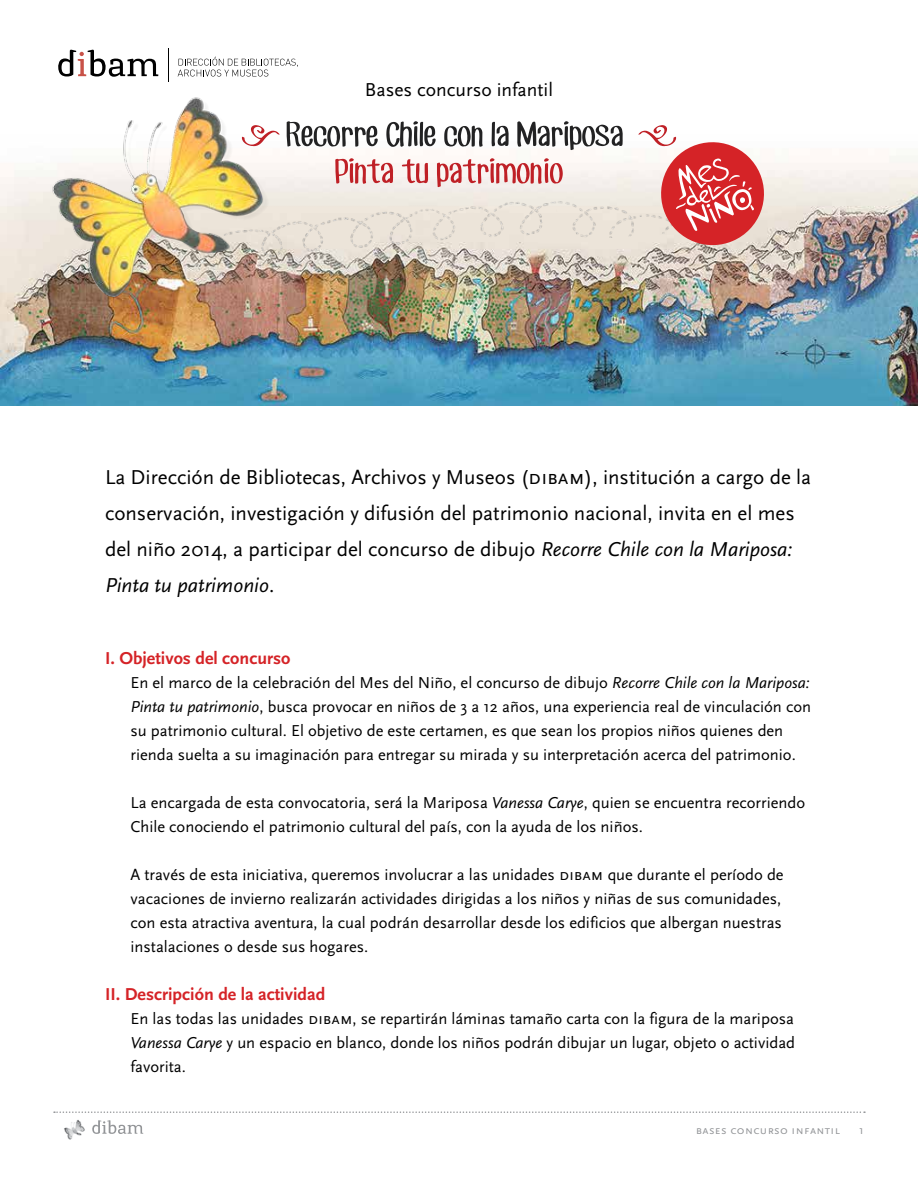
<style>
.page{position:relative;width:918px;height:1188px;background:#fff}
.page>*{position:absolute;margin:0;border:0;box-sizing:border-box;transform-origin:0 0}
.t1{font:21px/36px "Scala Sans Regular LF";color:#000}
.t2{font:21px "Scala Sans Regular LF Italic";color:#000}
.t3{font:19.5px "Scala Sans Regular LF";color:#000}
.t4{font:18px "Scala Sans Bold LF";color:#d52327}
.t5{font:16.5px/24px "Scala Sans Regular LF";color:#000}
.t6{font:12px "Scala Sans Caps";letter-spacing:.03em;color:#939598}
.t7{font:12px "Scala Sans";color:#939598}
.s1{font-family:"Scala Sans Caps"}
.s2{font-family:"Scala Sans"}
.s3{font-family:"Scala Sans Regular LF Italic"}
.s4{font-family:"Scala Sans Regular LF"}
</style>
<div class="page">
<img style="left:64px;top:1120px;width:21px;height:20px">
<svg style="left:92px;top:1120px;width:51px;height:14px"></svg>
<svg style="left:54px;top:1111px;width:811px;height:2px"></svg>
<img style="left:0;top:134px;width:918px;height:271px">
<img style="left:44px;top:97px;width:242px;height:228px">
<svg style="left:242px;top:125px;width:38px;height:21px"></svg>
<svg style="left:287px;top:121px;width:91px;height:26px"></svg>
<svg style="left:386px;top:121px;width:50px;height:26px"></svg>
<svg style="left:444px;top:126px;width:39px;height:21px"></svg>
<svg style="left:492px;top:122px;width:17px;height:24px"></svg>
<svg style="left:517px;top:121px;width:106px;height:29px"></svg>
<svg style="left:335px;top:158px;width:58px;height:23px"></svg>
<svg style="left:402px;top:159px;width:26px;height:22px"></svg>
<svg style="left:437px;top:158px;width:126px;height:23px"></svg>
<svg style="left:58px;top:50px;width:100px;height:27px"></svg>
<svg style="left:178px;top:57px;width:120px;height:19px"></svg>
<hr style="left:168px;top:49px;width:1px;height:33px;background:#000">
<img style="left:223px;top:181px;width:541px;height:89px">
<svg style="left:638px;top:125px;width:131px;height:125px"></svg>
<p class="t3" style="left:365px;top:79px;width:190px">Bases concurso infantil</p>
<p class="t1" style="left:105px;top:460px;width:708px">La Dirección de Bibliotecas, Archivos y Museos (<span class="s1">dibam</span>), institución a cargo de la conservación, investigación y difusión del patrimonio nacional, invita en el mes del niño <span class="s2">2014</span>, a participar del concurso de dibujo <span class="s3">Recorre Chile con la Mariposa:</span></p>
<p class="t2" style="left:105px;top:574px;width:171px">Pinta tu patrimonio<span class="s4">.</span></p>
<p class="t4" style="left:105px;top:649px;width:187px">I. Objetivos del concurso</p>
<p class="t5" style="left:131px;top:671px;width:682px">En el marco de la celebración del Mes del Niño, el concurso de dibujo <span class="s3">Recorre Chile con la Mariposa:<br>Pinta tu patrimonio</span>, busca provocar en niños de <span class="s2">3</span> a <span class="s2">12</span> años, una experiencia real de vinculación con su patrimonio cultural. El objetivo de este certamen, es que sean los propios niños quienes den rienda suelta a su imaginación para entregar su mirada y su interpretación acerca del patrimonio.</p>
<p class="t5" style="left:131px;top:791px;width:676px">La encargada de esta convocatoria, será la Mariposa <span class="s3">Vanessa Carye</span>, quien se encuentra recorriendo<br>Chile conociendo el patrimonio cultural del país, con la ayuda de los niños.</p>
<p class="t5" style="left:131px;top:863px;width:655px">A través de esta iniciativa, queremos involucrar a las unidades <span class="s1">dibam</span> que durante el período de vacaciones de invierno realizarán actividades dirigidas a los niños y niñas de sus comunidades, con esta atractiva aventura, la cual podrán desarrollar desde los edificios que albergan nuestras instalaciones o desde sus hogares.</p>
<p class="t4" style="left:105px;top:985px;width:222px">II. Descripción de la actividad</p>
<p class="t5" style="left:131px;top:1007px;width:666px;text-align:justify">En las todas las unidades <span class="s1">dibam</span>, se repartirán láminas tamaño carta con la figura de la mariposa <span class="s3">Vanessa Carye</span> y un espacio en blanco, donde los niños podrán dibujar un lugar, objeto o actividad favorita.</p>
<p class="t6" style="left:696px;top:1124px;width:145px">bases concurso infantil</p>
<p class="t7" style="left:859px;top:1124px;width:6px">1</p>
</div>
